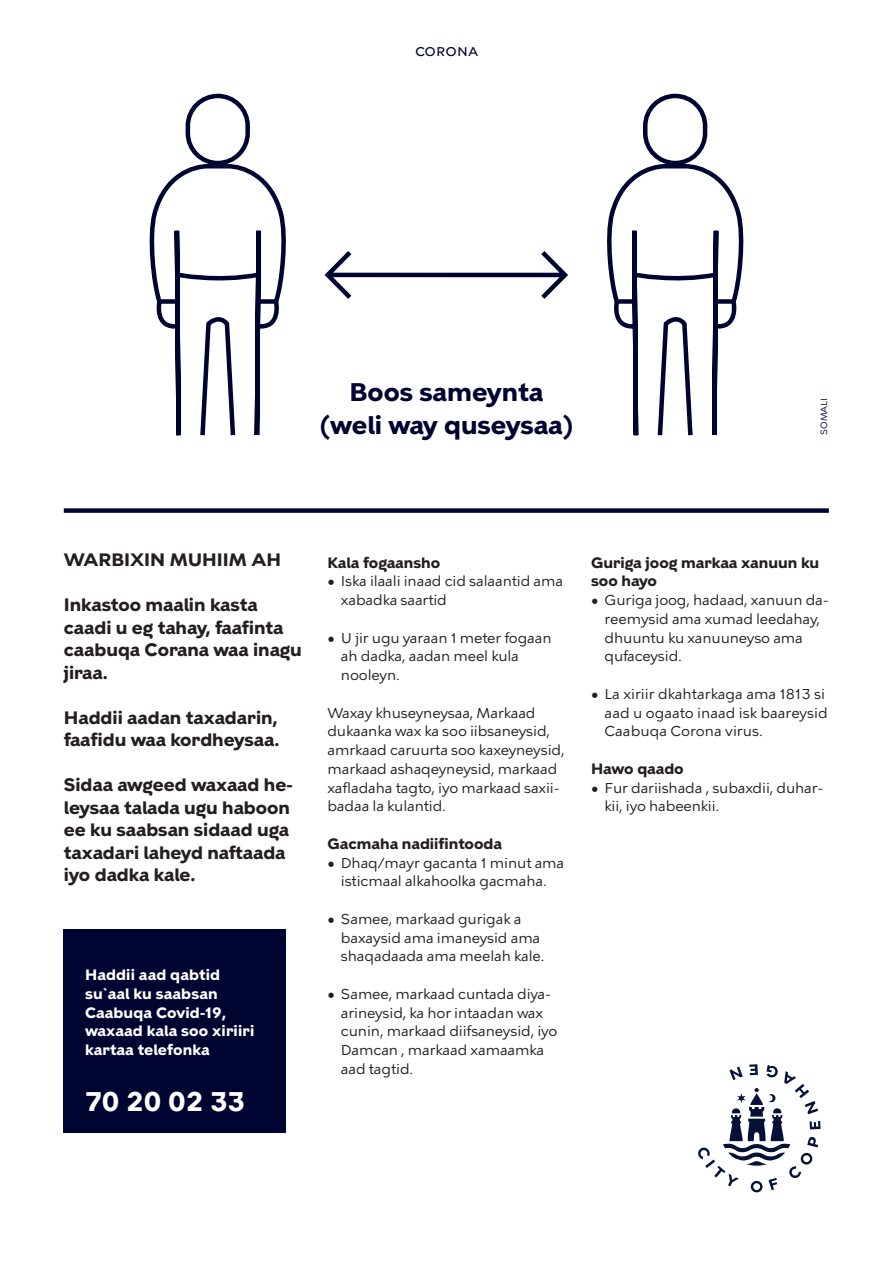
<style>
.page{position:relative;width:893px;height:1263px;background:#fff}
.page>*{position:absolute;margin:0;border:0;box-sizing:border-box;transform-origin:0 0}
.Overskrift_brødtekst{font:700 27px "KBH";letter-spacing:-.01em;color:#fff}
.t1{font:700 25.5px/33px "KBH";color:#000430;text-align:center}
.Overskrift_brødtekst-2{font:700 18px/22.5px "KBH";color:#231f20}
.t2{font:18px "KBH";color:#000430}
.Overskrift_brødtekst-3{font:700 15px/18.8px "KBH";letter-spacing:.01em;color:#fff}
.Overskrift_brødtekst-4{font:700 15px/18.8px "KBH";color:#231f20}
.Brødtekst{font:14.25px/18.8px "KBH Tekst";letter-spacing:-.01em;color:#231f20}
.t3{font:9px "KBH";color:#000430}
</style>
<div class="page">
<div style="left:64px;top:508px;width:765px;height:5px;background:#000430"></div>
<div style="left:64px;top:929px;width:222px;height:204px;background:#000430"></div>
<svg style="left:149px;top:163px;width:419px;height:273px"></svg>
<div style="left:186px;top:94px;width:64px;height:71px;border:4px solid #000430;border-radius:30px"></div>
<div style="left:643px;top:94px;width:64px;height:71px;border:4px solid #000430;border-radius:30px"></div>
<svg style="left:607px;top:162px;width:137px;height:274px"></svg>
<svg style="left:698px;top:1064px;width:122px;height:128px"></svg>
<p class="t2" style="left:415px;top:38px;width:64px">corona</p>
<p class="t1" style="left:318px;top:376px;width:258px">Boos sameynta (weli way quseysaa)</p>
<p class="t3" style="left:818px;top:435px;width:39px;rotate:-90deg">SOMALI</p>
<p class="Overskrift_brødtekst-2" style="left:64px;top:549px;width:219px">WARBIXIN MUHIIM AH</p>
<p class="Overskrift_brødtekst-2" style="left:64px;top:594px;width:240px">Inkastoo maalin kasta caadi u eg tahay, faafinta caabuqa Corana waa inagu jiraa.</p>
<p class="Overskrift_brødtekst-2" style="left:64px;top:706px;width:217px">Haddii aadan taxadarin, faafidu waa kordheysaa.</p>
<p class="Overskrift_brødtekst-2" style="left:64px;top:774px;width:231px">Sidaa awgeed waxaad he&shy;leysaa talada ugu haboon ee ku saabsan sidaad uga taxadari laheyd naftaada iyo dadka kale.</p>
<p class="Overskrift_brødtekst-3" style="left:85px;top:965px;width:171px">Haddii aad qabtid su`aal ku saabsan<br>Caabuqa Covid-19, waxaad kala soo xiriiri kartaa telefonka</p>
<p class="Overskrift_brødtekst" style="left:85px;top:1085px;width:162px">70 20 02 33</p>
<p class="Overskrift_brødtekst-4" style="left:327px;top:553px;width:114px">Kala fogaansho</p>
<p class="Brødtekst" style="left:341px;top:572px;width:224px;text-indent:-14px">• Iska ilaali inaad cid salaantid ama xabadka saartid</p>
<p class="Brødtekst" style="left:341px;top:628px;width:212px;text-indent:-14px">• U jir ugu yaraan 1 meter fogaan ah dadka, aadan meel kula nooleyn.</p>
<p class="Brødtekst" style="left:327px;top:703px;width:239px">Waxay khuseyneysaa, Markaad dukaanka wax ka soo iibsaneysid, amrkaad caruurta soo kaxeyneysid, markaad ashaqeyneysid, markaad xafladaha tagto, iyo markaad saxii&shy;badaa la kulantid.</p>
<p class="Overskrift_brødtekst-4" style="left:327px;top:834px;width:176px">Gacmaha nadiifintooda</p>
<p class="Brødtekst" style="left:327px;top:853px;width:238px;text-align:center">• Dhaq/mayr gacanta 1 minut ama isticmaal alkahoolka gacmaha.</p>
<p class="Brødtekst" style="left:341px;top:909px;width:205px;text-indent:-14px">• Samee, markaad gurigak a baxaysid ama imaneysid ama shaqadaada ama meelah kale.</p>
<p class="Brødtekst" style="left:341px;top:984px;width:218px;text-indent:-14px">• Samee, markaad cuntada diya&shy;arineysid, ka hor intaadan wax cunin, markaad diifsaneysid, iyo<br>Damcan , markaad xamaamka aad tagtid.</p>
<p class="Overskrift_brødtekst-4" style="left:591px;top:553px;width:230px">Guriga joog markaa xanuun ku soo hayo</p>
<p class="Brødtekst" style="left:605px;top:591px;width:226px;text-indent:-14px">• Guriga joog, hadaad, xanuun da&shy;reemysid ama xumad leedahay, dhuuntu ku xanuuneyso ama qufaceysid.</p>
<p class="Brødtekst" style="left:605px;top:684px;width:225px;text-indent:-14px">• La xiriir dkahtarkaga ama 1813 si aad u ogaato inaad isk baareysid<br>Caabuqa Corona virus.</p>
<p class="Overskrift_brødtekst-4" style="left:591px;top:759px;width:94px">Hawo qaado</p>
<p class="Brødtekst" style="left:605px;top:778px;width:221px;text-indent:-14px">• Fur dariishada , subaxdii, duhar&shy;kii, iyo habeenkii.</p>
</div>
